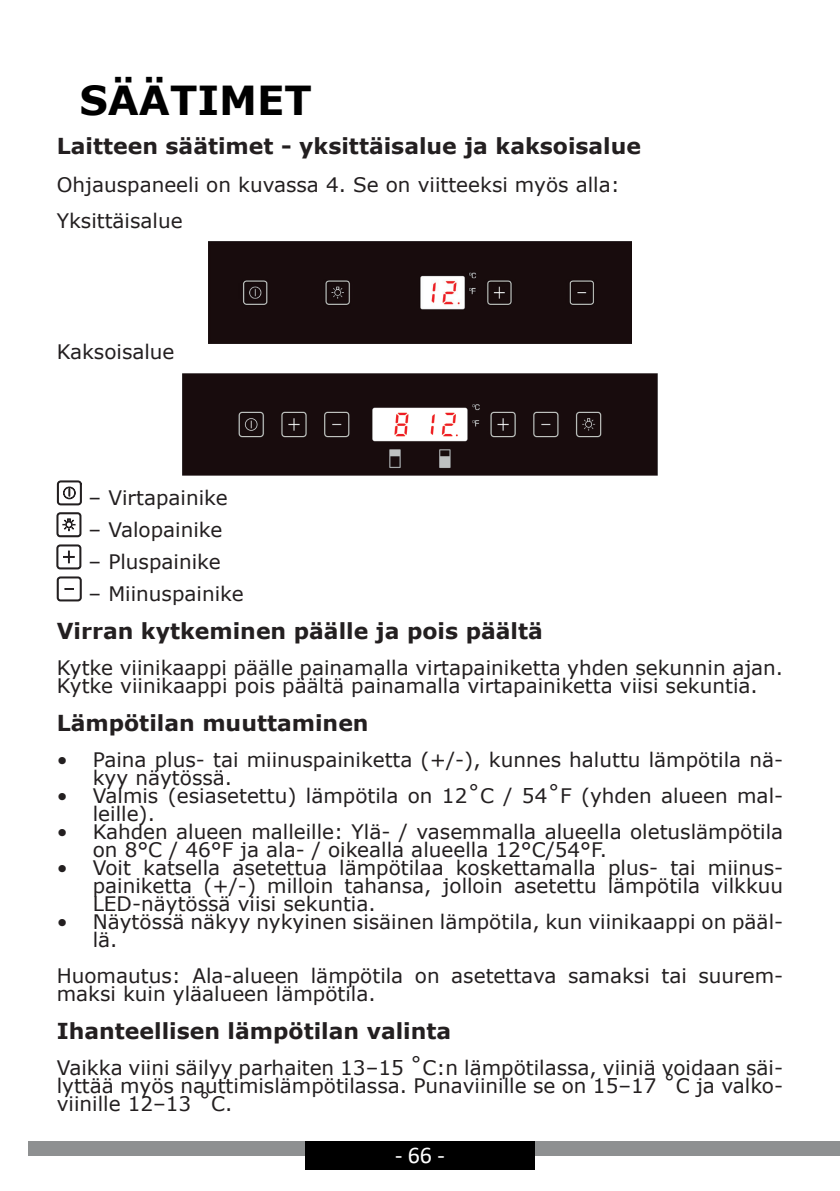
<style>
.page{position:relative;width:840px;height:1191px;background:#fff}
.page>*{position:absolute;margin:0;border:0;box-sizing:border-box;transform-origin:0 0}
.t1{font:700 40px "Verdana";color:#000}
.t2{font:24px "Calibri";color:#fff}
.t3{font:700 22px "Verdana";color:#231f20}
.t4{font:20px/18px "Verdana";color:#231f20}
</style>
<div class="page">
<div style="left:28px;top:1141px;width:811px;height:14px;background:#8e9091"></div>
<div style="left:305px;top:1141px;width:229px;height:28px;background:#000"></div>
<img style="left:208px;top:241px;width:423px;height:103px">
<img style="left:182px;top:373px;width:475px;height:102px">
<svg style="left:57px;top:481px;width:24px;height:24px"></svg>
<svg style="left:57px;top:512px;width:24px;height:25px"></svg>
<svg style="left:57px;top:545px;width:24px;height:24px"></svg>
<svg style="left:57px;top:577px;width:24px;height:24px"></svg>
<h1 class="t1" style="left:79px;top:72px;width:234px">SÄÄTIMET</h1>
<p class="t3" style="left:57px;top:130px;width:585px">Laitteen säätimet - yksittäisalue ja kaksoisalue</p>
<p class="t4" style="left:57px;top:166px;width:564px;line-height:36px">Ohjauspaneeli on kuvassa 4. Se on viitteeksi myös alla:<br>Yksittäisalue</p>
<p class="t4" style="left:57px;top:343px;width:119px">Kaksoisalue</p>
<p class="t4" style="left:89px;top:489px;width:140px">– Virtapainike</p>
<p class="t4" style="left:89px;top:521px;width:135px">– Valopainike</p>
<p class="t4" style="left:89px;top:553px;width:134px">– Pluspainike</p>
<p class="t4" style="left:89px;top:585px;width:156px">– Miinuspainike</p>
<p class="t3" style="left:57px;top:615px;width:487px">Virran kytkeminen päälle ja pois päältä</p>
<p class="t4" style="left:57px;top:659px;width:727px">Kytke viinikaappi päälle painamalla virtapainiketta yhden sekunnin ajan.<br>Kytke viinikaappi pois päältä painamalla virtapainiketta viisi sekuntia.</p>
<p class="t3" style="left:57px;top:707px;width:313px">Lämpötilan muuttaminen</p>
<p class="t4" style="left:93px;top:751px;width:691px;text-indent:-36px">• Paina plus- tai miinuspainiketta (+/-), kunnes haluttu lämpötila nä&shy;kyy näytössä.</p>
<p class="t4" style="left:93px;top:787px;width:691px;text-indent:-36px">• Valmis (esiasetettu) lämpötila on 12˚C / 54˚F (yhden alueen mal&shy;leille).</p>
<p class="t4" style="left:93px;top:823px;width:691px;text-indent:-36px">• Kahden alueen malleille: Ylä- / vasemmalla alueella oletuslämpötila on 8°C / 46°F ja ala- / oikealla alueella 12°C/54°F.</p>
<p class="t4" style="left:93px;top:859px;width:691px;text-align:justify;text-indent:-36px">• Voit katsella asetettua lämpötilaa koskettamalla plus- tai miinus&shy;painiketta (+/-) milloin tahansa, jolloin asetettu lämpötila vilkkuu LED-näytössä viisi sekuntia.</p>
<p class="t4" style="left:93px;top:913px;width:691px;text-indent:-36px">• Näytössä näkyy nykyinen sisäinen lämpötila, kun viinikaappi on pääl&shy;lä.</p>
<p class="t4" style="left:57px;top:967px;width:727px">Huomautus: Ala-alueen lämpötila on asetettava samaksi tai suurem&shy;maksi kuin yläalueen lämpötila.</p>
<p class="t3" style="left:57px;top:1015px;width:396px">Ihanteellisen lämpötilan valinta</p>
<p class="t4" style="left:57px;top:1059px;width:727px;text-align:justify">Vaikka viini säilyy parhaiten 13–15 ˚C:n lämpötilassa, viiniä voidaan säi&shy;lyttää myös nauttimislämpötilassa. Punaviinille se on 15–17 ˚C ja valko&shy;viinille 12–13 ˚C.</p>
<p class="t2" style="left:395px;top:1138px;width:51px">- 66 -</p>
</div>
